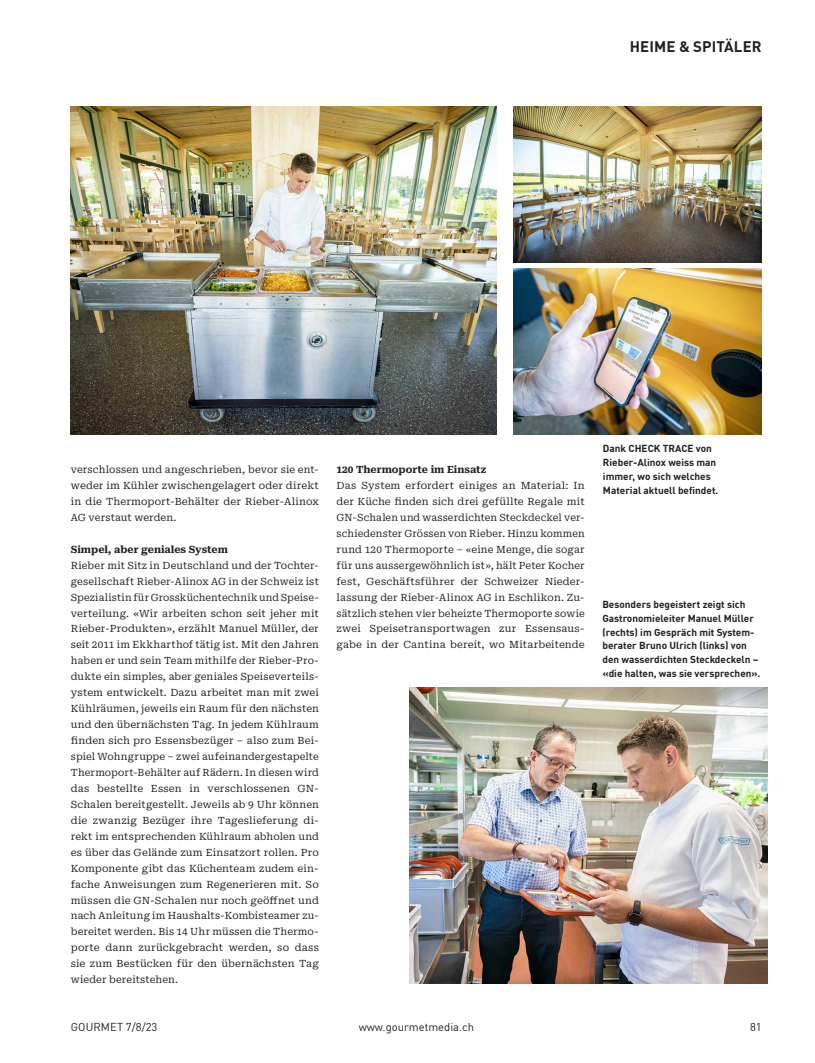
<style>
.page{position:relative;width:815px;height:1063px;background:#fff}
.page>*{position:absolute;margin:0;border:0;box-sizing:border-box;transform-origin:0 0}
.t1{font:700 15px "DINOT";letter-spacing:.01em;color:#231f20}
.t2{font:11.25px "DINOT";color:#231f20}
.t3{font:10px/16px "Roboto Serif";letter-spacing:.005em;color:#231f20;text-align:justify}
.t4{font:700 10px/13.8px "DINOT";color:#231f20}
.t5{font:700 10px "Roboto Serif";color:#231f20}
</style>
<div class="page">
<img style="left:71px;top:106px;width:425px;height:328px">
<img style="left:409px;top:687px;width:359px;height:296px">
<img style="left:514px;top:269px;width:248px;height:165px">
<img style="left:514px;top:106px;width:248px;height:156px">
<h1 class="t1" style="left:630px;top:35px;width:134px">HEIME &amp; SPITÄLER</h1>
<p class="t3" style="left:71px;top:461px;width:250px">verschlossen und angeschrieben, bevor sie ent&shy;weder im Kühler zwischengelagert oder direkt in die Thermoport-Behälter der Rieber-Alinox AG verstaut werden.</p>
<p class="t5" style="left:71px;top:541px;width:159px">Simpel, aber geniales System</p>
<p class="t3" style="left:71px;top:556px;width:250px">Rieber mit Sitz in Deutschland und der Tochter&shy;gesellschaft Rieber-Alinox AG in der Schweiz ist Spezialistin für Grossküchentechnik und Speise&shy;verteilung. «Wir arbeiten schon seit jeher mit Rieber-Produkten», erzählt Manuel Müller, der seit 2011 im Ekkharthof tätig ist. Mit den Jahren haben er und sein Team mithilfe der Rieber-Pro&shy;dukte ein simples, aber geniales Speiseverteils&shy;ystem entwickelt. Dazu arbeitet man mit zwei Kühlräumen, jeweils ein Raum für den nächsten und den übernächsten Tag. In jedem Kühlraum finden sich pro Essensbezüger – also zum Bei&shy;spiel Wohngruppe – zwei aufeinandergestapelte Thermoport-Behälter auf Rädern. In diesen wird das bestellte Essen in verschlossenen GN-Schalen bereitgestellt. Jeweils ab 9 Uhr können die zwanzig Bezüger ihre Tageslieferung di&shy;rekt im entsprechenden Kühlraum abholen und es über das Gelände zum Einsatzort rollen. Pro Komponente gibt das Küchenteam zudem ein&shy;fache Anweisungen zum Regenerieren mit. So müssen die GN-Schalen nur noch geöffnet und nach Anleitung im Haushalts-Kombisteamer zu&shy;bereitet werden. Bis 14 Uhr müssen die Thermo&shy;porte dann zurückgebracht werden, so dass sie zum Bestücken für den übernächsten Tag wieder bereitstehen.</p>
<p class="t5" style="left:337px;top:462px;width:151px">120 Thermoporte im Einsatz</p>
<p class="t3" style="left:337px;top:477px;width:250px">Das System erfordert einiges an Material: In der Küche finden sich drei gefüllte Regale mit GN-Schalen und wasserdichten Steckdeckel ver&shy;schiedenster Grössen von Rieber. Hinzu kommen rund 120 Thermoporte – «eine Menge, die sogar für uns aussergewöhnlich ist», hält Peter Kocher fest, Geschäftsführer der Schweizer Nieder&shy;lassung der Rieber-Alinox AG in Eschlikon. Zu&shy;sätzlich stehen vier beheizte Thermoporte sowie zwei Speisetransportwagen zur Essensaus&shy;gabe in der Cantina bereit, wo Mitarbeitende</p>
<p class="t4" style="left:603px;top:441px;width:117px">Dank CHECK TRACE von<br>Rieber-Alinox weiss man immer, wo sich welches<br>Material aktuell befindet.</p>
<p class="t4" style="left:602px;top:597px;width:159px">Besonders begeistert zeigt sich Gastronomieleiter Manuel Müller (rechts) im Gespräch mit System&shy;berater Bruno Ulrich (links) von den wasserdichten Steckdeckeln – «die halten, was sie versprechen».</p>
<p class="t2" style="left:71px;top:1018px;width:88px">GOURMET 7/8/23</p>
<p class="t2" style="left:359px;top:1018px;width:117px">www.gourmetmedia.ch</p>
<p class="t2" style="left:750px;top:1018px;width:13px">81</p>
</div>
